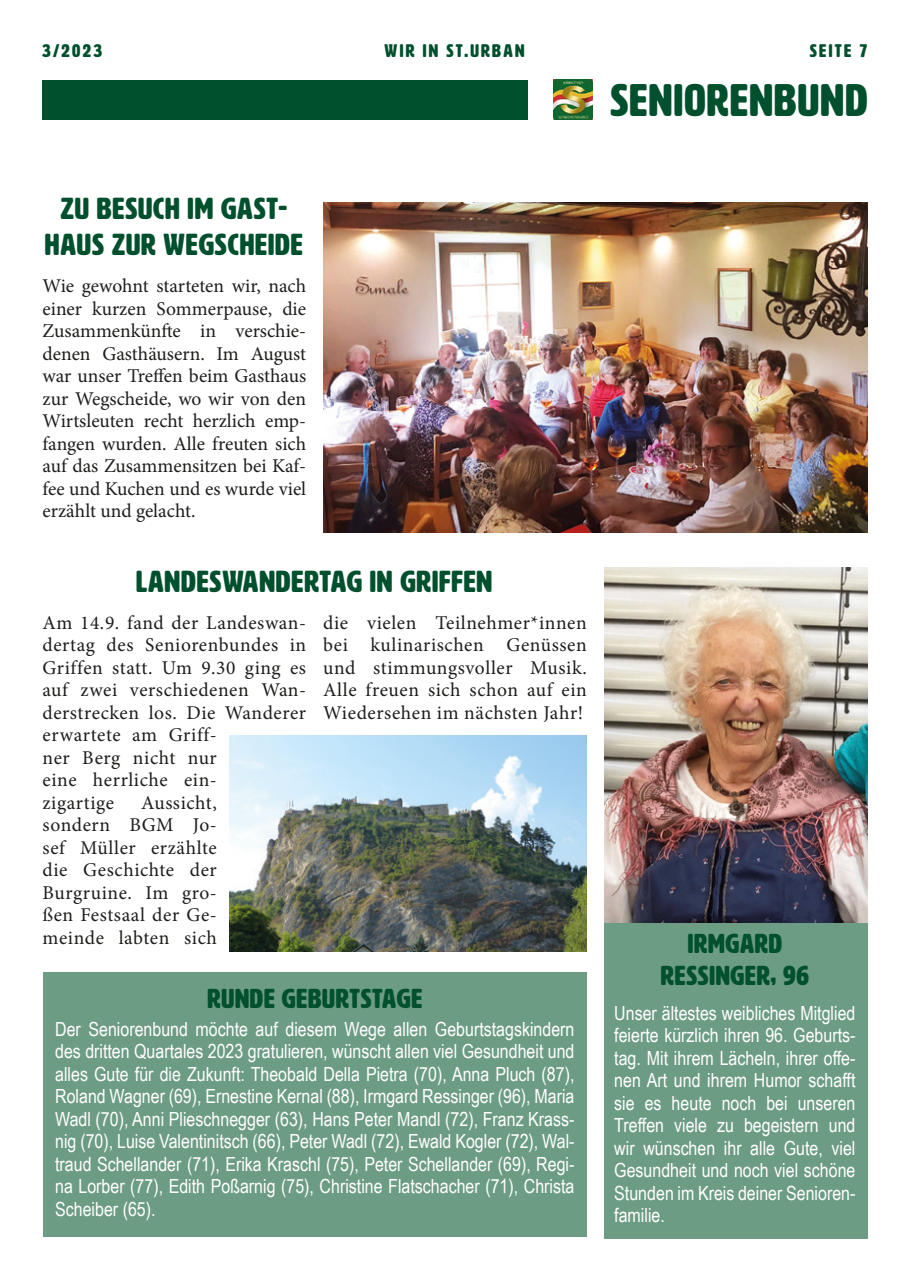
<style>
.page{position:relative;width:910px;height:1280px;background:#fff}
.page>*{position:absolute;margin:0;border:0;box-sizing:border-box;transform-origin:0 0}
.t1{font:45px "HWT Artz";letter-spacing:.03em;color:#00502d}
.t2{font:30px/36px "HWT Artz";letter-spacing:.03em;color:#00502d;text-align:center}
.t3{font:27px "HWT Artz";letter-spacing:.03em;color:#00502d}
.t4{font:19.5px/22.5px "Arial Narrow";color:#fff;text-align:justify}
.t5{font:19.5px/22.5px "Minion Pro";letter-spacing:.03em;color:#1d1d1b;text-align:justify}
.t6{font:18px "HWT Artz";letter-spacing:.13em;color:#00502d}
</style>
<div class="page">
<div style="left:42px;top:80px;width:486px;height:39px;background:#00502d"></div>
<img style="left:553px;top:80px;width:40px;height:39px">
<img style="left:323px;top:203px;width:544px;height:329px">
<img style="left:230px;top:736px;width:357px;height:215px">
<div style="left:604px;top:922px;width:263px;height:316px;background:#6d9c84"></div>
<img style="left:604px;top:568px;width:263px;height:354px">
<div style="left:43px;top:973px;width:544px;height:264px;background:#6d9c84"></div>
<p class="t6" style="left:42px;top:41px;width:61px">3/2023</p>
<p class="t6" style="left:385px;top:41px;width:142px">WIR IN ST.URBAN</p>
<p class="t6" style="left:810px;top:41px;width:59px">SEITE 7</p>
<p class="t1" style="left:610px;top:77px;width:258px">SENIORENBUND</p>
<p class="t2" style="left:45px;top:191px;width:259px">ZU BESUCH IM GAST-<br>HAUS ZUR WEGSCHEIDE</p>
<p class="t5" style="left:43px;top:275px;width:265px">Wie gewohnt starteten wir, nach einer kurzen Sommerpause, die Zusammenkünfte in verschie&shy;denen Gasthäusern. Im August war unser Treffen beim Gasthaus zur Wegscheide, wo wir von den Wirtsleuten recht herzlich emp&shy;fangen wurden. Alle freuten sich auf das Zusammensitzen bei Kaf&shy;fee und Kuchen und es wurde viel erzählt und gelacht.</p>
<p class="t2" style="left:136px;top:564px;width:358px">LANDESWANDERTAG IN GRIFFEN</p>
<p class="t5" style="left:323px;top:611px;width:265px">die vielen Teilnehmer*innen bei kulinarischen Genüssen und stimmungsvoller Musik.<br>Alle freuen sich schon auf ein Wiedersehen im nächsten Jahr!</p>
<p class="t5" style="left:43px;top:611px;width:265px;text-align:left">Am 14.9. fand der Landeswan&shy;dertag des Seniorenbundes in<br>Griffen statt. Um 9.30 ging es auf zwei verschiedenen Wan&shy;derstrecken los. Die Wanderer erwartete am Griff-<br>ner Berg nicht nur<br>eine herrliche ein-<br>zigartige</p>
<p class="t5" style="left:43px;top:791px;width:176px;text-indent:99px">Aussicht, sondern BGM Jo&shy;sef Müller erzählte die Geschichte der Burgruine. Im gro&shy;ßen Festsaal der Ge&shy;meinde labten sich</p>
<p class="t3" style="left:208px;top:984px;width:216px">RUNDE GEBURTSTAGE</p>
<p class="t4" style="left:55px;top:1017px;width:521px">Der Seniorenbund möchte auf diesem Wege allen Geburtstagskindern des dritten Quartales 2023 gratulieren, wünscht allen viel Gesundheit und alles Gute für die Zukunft: Theobald Della Pietra (70), Anna Pluch (87), Roland Wagner (69), Ernestine Kernal (88), Irmgard Ressinger (96), Maria Wadl (70), Anni Plieschnegger (63), Hans Peter Mandl (72), Franz Krass&shy;nig (70), Luise Valentinitsch (66), Peter Wadl (72), Ewald Kogler (72), Wal&shy;traud Schellander (71), Erika Kraschl (75), Peter Schellander (69), Regi&shy;na Lorber (77), Edith Poßarnig (75), Christine Flatschacher (71), Christa Scheiber (65).</p>
<p class="t3" style="left:688px;top:929px;width:96px">IRMGARD</p>
<p class="t3" style="left:661px;top:961px;width:150px">RESSINGER, 96</p>
<p class="t4" style="left:614px;top:1001px;width:243px">Unser ältestes weibliches Mitglied feierte kürzlich ihren 96. Geburts&shy;tag. Mit ihrem Lächeln, ihrer offe&shy;nen Art und ihrem Humor schafft sie es heute noch bei unseren Treffen viele zu begeistern und wir wünschen ihr alle Gute, viel Gesundheit und noch viel schöne Stunden im Kreis deiner Senioren&shy;familie.</p>
</div>
